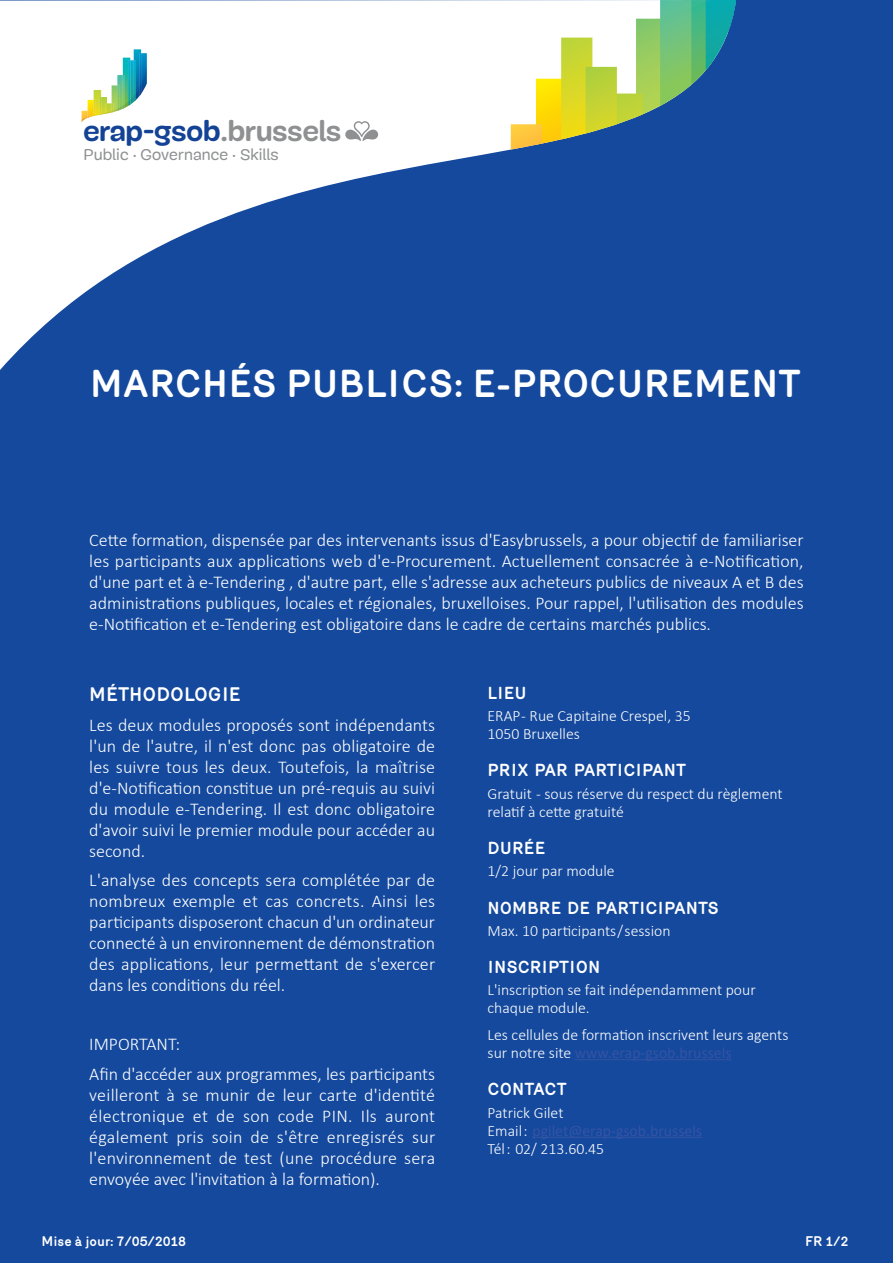
<style>
.page{position:relative;width:893px;height:1263px;background:#14499d}
.page>*{position:absolute;margin:0;border:0;box-sizing:border-box;transform-origin:0 0}
.t1{font:700 37.5px "Merkury";color:#fff}
.t2{font:700 29.1px "Mija";color:#144396}
.t3{font:700 18.9px "Merkury";color:#fff}
.t4{font:300 18px/21px "Calibri";color:#fff;text-align:justify}
.t5{font:700 16.8px "Merkury";color:#fff}
.t6{font:16.05px "Mija";color:#8f9091}
.t7{font:300 15.75px/18px "Calibri";color:#fff}
.t8{font:700 13.5px "Merkury";color:#fff}
.s1{color:#8f9091}
.s2{font-weight:400;color:#3653a3}
</style>
<div class="page">
<svg style="left:0;top:0;width:511px;height:370px;fill:#fff"></svg>
<svg style="left:511px;top:0;width:225px;height:150px"></svg>
<svg style="left:345px;top:121px;width:33px;height:20px"></svg>
<svg style="left:82px;top:49px;width:65px;height:73px;background:#bedfcb"></svg>
<hr style="left:575px;top:1059px;width:156px;height:1px;background:#3653a3">
<hr style="left:532px;top:1137px;width:170px;height:1px;background:#3653a3">
<h2 class="t2" style="left:83px;top:115px;width:259px">erap-gsob<span class="s1">.brussels</span></h2>
<p class="t6" style="left:83px;top:146px;width:197px">Public . Governance . Skills</p>
<h1 class="t1" style="left:90px;top:356px;width:712px">MARCHÉS PUBLICS: E-PROCUREMENT</h1>
<p class="t4" style="left:89px;top:529px;width:716px">Cette formation, dispensée par des intervenants issus d'Easybrussels, a pour objectif de familiariser les participants aux applications web d'e-Procurement. Actuellement consacrée à e-Notification, d'une part et à e-Tendering , d'autre part, elle s'adresse aux acheteurs publics de niveaux A et B des administrations publiques, locales et régionales, bruxelloises. Pour rappel, l'utilisation des modules e-Notification et e-Tendering est obligatoire dans le cadre de certains marchés publics.</p>
<p class="t3" style="left:89px;top:680px;width:153px">MÉTHODOLOGIE</p>
<p class="t4" style="left:89px;top:714px;width:347px">Les deux modules proposés sont indépendants l'un de l'autre, il n'est donc pas obligatoire de les suivre tous les deux. Toutefois, la maîtrise d'e-Notification constitue un pré-requis au suivi du module e-Tendering. Il est donc obligatoire d'avoir suivi le premier module pour accéder au second.</p>
<p class="t4" style="left:89px;top:869px;width:347px">L'analyse des concepts sera complétée par de nombreux exemple et cas concrets. Ainsi les participants disposeront chacun d'un ordinateur connecté à un environnement de démonstration des applications, leur permettant de s'exercer dans les conditions du réel.</p>
<p class="t4" style="left:89px;top:1029px;width:347px;line-height:29.5px">IMPORTANT:<br>Afin d'accéder aux programmes, les participants</p>
<p class="t4" style="left:89px;top:1084px;width:347px">veilleront à se munir de leur carte d'identité électronique et de son code PIN. Ils auront également pris soin de s'être enregisrés sur l'environnement de test (une procédure sera envoyée avec l'invitation à la formation).</p>
<p class="t8" style="left:41px;top:1231px;width:146px">Mise à jour: 7/05/2018</p>
<p class="t5" style="left:488px;top:680px;width:40px">LIEU</p>
<p class="t7" style="left:488px;top:707px;width:205px">ERAP - Rue Capitaine Crespel, 35<br>1050 Bruxelles</p>
<p class="t5" style="left:488px;top:758px;width:200px">PRIX PAR PARTICIPANT</p>
<p class="t7" style="left:488px;top:784px;width:297px">Gratuit - sous réserve du respect du règlement relatif à cette gratuité</p>
<p class="t5" style="left:488px;top:835px;width:59px">DURÉE</p>
<p class="t7" style="left:488px;top:862px;width:129px">1/2 jour par module</p>
<p class="t5" style="left:488px;top:895px;width:233px">NOMBRE DE PARTICIPANTS</p>
<p class="t7" style="left:488px;top:921px;width:184px">Max. 10 participants / session</p>
<p class="t5" style="left:488px;top:955px;width:114px">INSCRIPTION</p>
<p class="t7" style="left:488px;top:981px;width:270px">L'inscription se fait indépendamment pour chaque module.</p>
<p class="t7" style="left:488px;top:1025px;width:302px">Les cellules de formation inscrivent leurs agents sur notre site <span class="s2">www.erap-gsob.brussels</span></p>
<p class="t5" style="left:488px;top:1077px;width:81px">CONTACT</p>
<p class="t7" style="left:488px;top:1103px;width:216px">Patrick Gilet<br>Email : <span class="s2">pgilet@erap-gsob.brussels<br></span>Tél : 02/ 213.60.45</p>
<p class="t8" style="left:805px;top:1231px;width:45px">FR 1/2</p>
</div>
